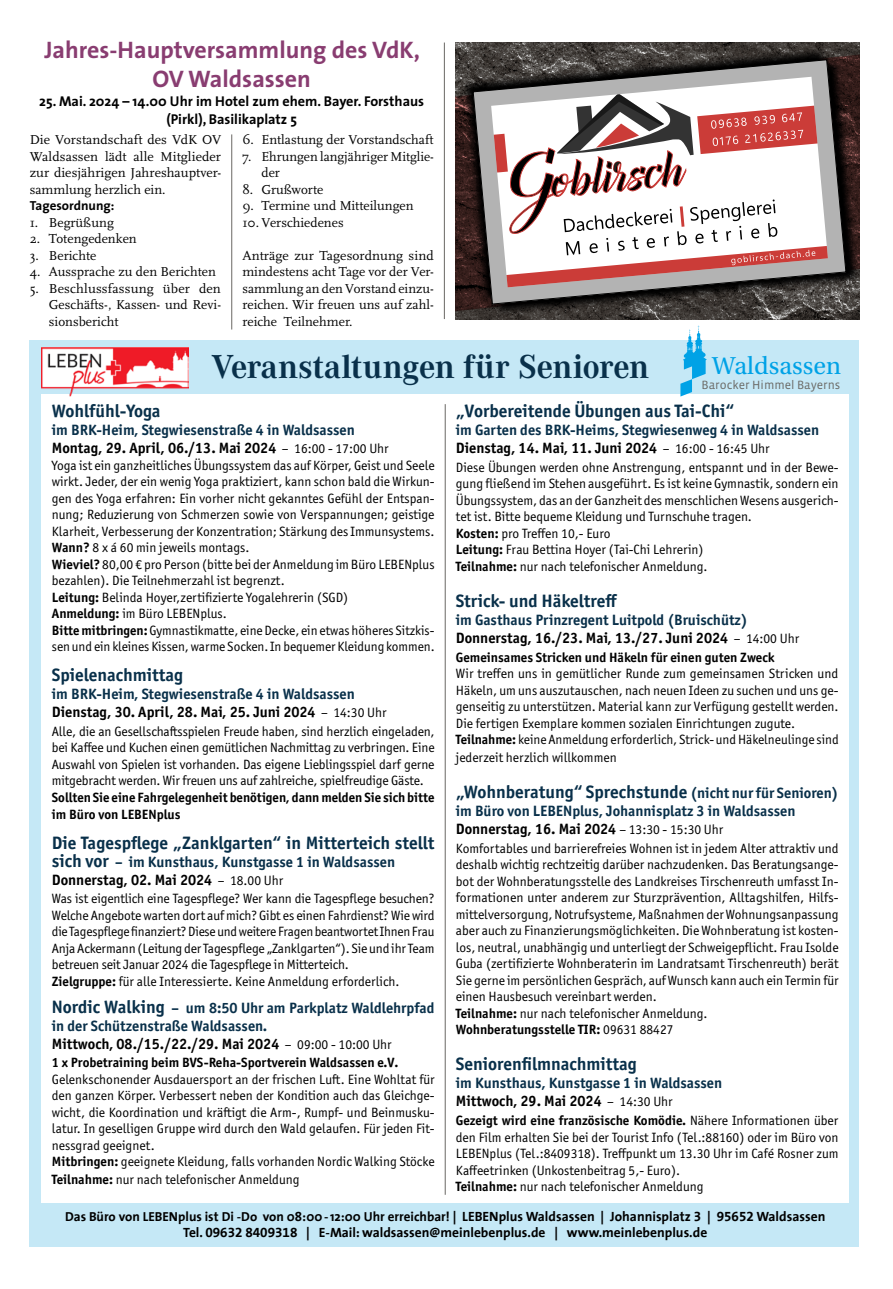
<style>
.page{position:relative;width:893px;height:1289px;background:#fff}
.page>*{position:absolute;margin:0;border:0;box-sizing:border-box;transform-origin:0 0}
.t1{font:700 34.5px "Corporate A";letter-spacing:-.005em;color:#09304a}
.t2{font:25.8px "Utopia Std";color:#00a2e6}
.t3{font:700 24px/28.8px "The Sans";color:#893d71;text-align:center}
.t4{font:700 18px "Officina Sans ITC Pro";color:#09304a}
.t5{font:700 15px/18px "Officina Sans ITC Pro";color:#09304a}
.t6{font:700 14.25px/17.1px "The Sans";color:#000;text-align:center}
.t7{font:13.5px/16.5px "Officina Sans ITC Pro";color:#000}
.t8{font:13.5px/16.5px "Scala Pro";color:#000;text-align:justify}
.t9{font:700 13.5px/16.5px "Officina Sans ITC Pro";color:#000}
.t10{font:700 13.5px "The Sans";color:#000}
.t11{font:700 13.2px "The Sans";color:#000}
.t12{font:700 13.2px "The Sans";color:#000}
.t13{font:12.15px "Vista Sans OTCE";color:#6a6864}
.s1{color:#000}
.s2{font-weight:400;font-size:13.5px;color:#000}
.s3{font-weight:700}
.s4{font-size:15px}
.s5{font-size:13.5px}
.s6{font-family:"The Sans Bold Expert";font-weight:400;font-size:13.5px}
.s7{font-family:"The Sans Bold Expert";font-weight:400}
.s8{font-size:18px}
</style>
<div class="page">
<hr style="left:444px;top:43px;width:1px;height:276px;background:#6a6864">
<div style="left:30px;top:340px;width:829px;height:906px;background:#c5e8f6"></div>
<div style="left:41px;top:394px;width:808px;height:808px;background:#fff"></div>
<hr style="left:445px;top:404px;width:1px;height:790px;background:#6a6864">
<img style="left:41px;top:347px;width:148px;height:49px">
<svg style="left:680px;top:325px;width:27px;height:71px"></svg>
<svg style="left:456px;top:43px;width:404px;height:275px;background:#3f3431"></svg>
<svg style="left:471px;top:57px;width:377px;height:250px;background:#362d2b"></svg>
<svg style="left:473px;top:59px;width:373px;height:245px"></svg>
<hr style="left:231px;top:134px;width:1px;height:195px;background:#6a6864">
<h3 class="t3" style="left:45px;top:35px;width:377px">Jahres-Hauptversammlung des VdK,<br>OV Waldsassen</h3>
<p class="t6" style="left:39px;top:93px;width:386px">25. Mai. 2024 – 14.00 Uhr im Hotel zum ehem. Bayer. Forsthaus (Pirkl), Basilikaplatz 5</p>
<p class="t8" style="left:30px;top:132px;width:193px">Die Vorstandschaft des VdK OV Waldsassen lädt alle Mitglieder zur diesjährigen Jahreshauptver&shy;sammlung herzlich ein.</p>
<p class="t12" style="left:30px;top:195px;width:86px">Tagesordnung:</p>
<p class="t8" style="left:30px;top:214px;width:86px">1. Begrüßung</p>
<p class="t8" style="left:30px;top:231px;width:109px">2. Totengedenken</p>
<p class="t8" style="left:30px;top:247px;width:68px">3. Berichte</p>
<p class="t8" style="left:30px;top:264px;width:188px">4. Aussprache zu den Berichten</p>
<p class="t8" style="left:49px;top:280px;width:174px;text-indent:-19px">5. Beschlussfassung über den Geschäfts-, Kassen- und Revi&shy;sionsbericht</p>
<p class="t8" style="left:242px;top:132px;width:193px">6. Entlastung der Vorstandschaft</p>
<p class="t8" style="left:261px;top:148px;width:174px;text-indent:-19px">7. Ehrungen langjähriger Mitglie&shy;der</p>
<p class="t8" style="left:242px;top:181px;width:83px">8. Grußworte</p>
<p class="t8" style="left:242px;top:198px;width:173px">9. Termine und Mitteilungen</p>
<p class="t8" style="left:242px;top:214px;width:103px">10. Verschiedenes</p>
<p class="t8" style="left:242px;top:247px;width:193px">Anträge zur Tagesordnung sind mindestens acht Tage vor der Ver&shy;sammlung an den Vorstand einzu&shy;reichen. Wir freuen uns auf zahl&shy;reiche Teilnehmer.</p>
<h1 class="t1" style="left:211px;top:343px;width:439px">Veranstaltungen für Senioren</h1>
<h2 class="t2" style="left:712px;top:352px;width:130px">Waldsassen</h2>
<p class="t13" style="left:702px;top:378px;width:140px">Barocker Himmel Bayerns</p>
<h3 class="t4" style="left:456px;top:400px;width:280px">„Vorbereitende Übungen aus Tai-Chi“</h3>
<p class="t5" style="left:456px;top:421px;width:365px">im Garten des BRK-Heims, Stegwiesenweg 4 in Waldsassen<br><span class="s1">Dienstag, 14. Mai, 11. Juni 2024</span> <span class="s2">– 16:00 - 16:45 Uhr</span></p>
<p class="t7" style="left:456px;top:459px;width:384px">Diese Übungen werden ohne Anstrengung, entspannt und in der Bewe&shy;gung fließend im Stehen ausgeführt. Es ist keine Gymnastik, sondern ein Übungssystem, das an der Ganzheit des menschlichen Wesens ausgerich&shy;tet ist. Bitte bequeme Kleidung und Turnschuhe tragen.<br><span class="s3">Kosten:</span> pro Treffen 10,- Euro<br><span class="s3">Leitung:</span> Frau Bettina Hoyer (Tai-Chi Lehrerin)<br><span class="s3">Teilnahme:</span> nur nach telefonischer Anmeldung.</p>
<h3 class="t4" style="left:456px;top:589px;width:163px">Strick- und Häkeltreff</h3>
<p class="t5" style="left:456px;top:610px;width:345px">im Gasthaus Prinzregent Luitpold (Bruischütz)<br><span class="s1">Donnerstag, 16./23. Mai, 13./27. Juni 2024</span> <span class="s2">– 14:00 Uhr</span></p>
<p class="t9" style="left:456px;top:648px;width:320px">Gemeinsames Stricken und Häkeln für einen guten Zweck</p>
<p class="t7" style="left:456px;top:665px;width:384px">Wir treffen uns in gemütlicher Runde zum gemeinsamen Stricken und Häkeln, um uns auszutauschen, nach neuen Ideen zu suchen und uns ge&shy;genseitig zu unterstützen. Material kann zur Verfügung gestellt werden.<br>Die fertigen Exemplare kommen sozialen Einrichtungen zugute.<br><span class="s3">Teilnahme:</span> keine Anmeldung erforderlich, Strick- und Häkelneulinge sind</p>
<p class="t7" style="left:456px;top:749px;width:162px">jederzeit herzlich willkommen</p>
<h3 class="t4" style="left:456px;top:780px;width:384px">„Wohnberatung“ Sprechstunde <span class="s4">(nicht nur für Senioren)</span></h3>
<p class="t5" style="left:456px;top:801px;width:341px">im Büro von LEBENplus, Johannisplatz 3 in Waldsassen<br><span class="s1">Donnerstag, 16. Mai 2024</span> <span class="s2">– 13:30 - 15:30 Uhr</span></p>
<p class="t7" style="left:456px;top:839px;width:384px">Komfortables und barrierefreies Wohnen ist in jedem Alter attraktiv und deshalb wichtig rechtzeitig darüber nachzudenken. Das Beratungsange&shy;bot der Wohnberatungsstelle des Landkreises Tirschenreuth umfasst In&shy;formationen unter anderem zur Sturzprävention, Alltagshilfen, Hilfs&shy;mittelversorgung, Notrufsysteme, Maßnahmen der Wohnungsanpassung aber auch zu Finanzierungsmöglichkeiten. Die Wohnberatung ist kosten&shy;los, neutral, unabhängig und unterliegt der Schweigepflicht. Frau Isolde Guba (zertifizierte Wohnberaterin im Landratsamt Tirschenreuth) berät Sie gerne im persönlichen Gespräch, auf Wunsch kann auch ein Termin für einen Hausbesuch vereinbart werden.<br><span class="s3">Teilnahme:</span> nur nach telefonischer Anmeldung.<br><span class="s3">Wohnberatungsstelle TIR:</span> 09631 88427</p>
<h3 class="t4" style="left:456px;top:1053px;width:182px">Seniorenfilmnachmittag</h3>
<p class="t5" style="left:456px;top:1074px;width:268px">im Kunsthaus, Kunstgasse 1 in Waldsassen<br><span class="s1">Mittwoch, 29. Mai 2024</span> <span class="s2">– 14:30 Uhr</span></p>
<p class="t7" style="left:456px;top:1112px;width:384px"><span class="s3">Gezeigt wird eine französische Komödie.</span> Nähere Informationen über den Film erhalten Sie bei der Tourist Info (Tel.:88160) oder im Büro von LEBENplus (Tel.:8409318). Treffpunkt um 13.30 Uhr im Café Rosner zum Kaffeetrinken (Unkostenbeitrag 5,- Euro).<br><span class="s3">Teilnahme:</span> nur nach telefonischer Anmeldung</p>
<p class="t11" style="left:65px;top:1204px;width:762px">Das Büro von LEBENplus ist Di -Do von 08:00-12:00 Uhr erreichbar! <span class="s5">| LEBENplus Waldsassen | Johannisplatz</span> <span class="s6">3</span> <span class="s5">|</span> <span class="s6">95652</span> <span class="s5">Waldsassen</span></p>
<p class="t10" style="left:183px;top:1221px;width:526px">Tel. <span class="s7">09632 8409318</span> | E-Mail: waldsassen@meinlebenplus.de | www.meinlebenplus.de</p>
<h3 class="t4" style="left:52px;top:400px;width:110px">Wohlfühl-Yoga</h3>
<p class="t5" style="left:52px;top:421px;width:338px">im BRK-Heim, Stegwiesenstraße 4 in Waldsassen<br><span class="s1">Montag, 29. April, 06./13. Mai 2024</span> <span class="s2">– 16:00 - 17:00 Uhr</span></p>
<p class="t7" style="left:52px;top:457px;width:384px">Yoga ist ein ganzheitliches Übungssystem das auf Körper, Geist und Seele wirkt. Jeder, der ein wenig Yoga praktiziert, kann schon bald die Wirkun&shy;gen des Yoga erfahren: Ein vorher nicht gekanntes Gefühl der Entspan&shy;nung; Reduzierung von Schmerzen sowie von Verspannungen; geistige Klarheit, Verbesserung der Konzentration; Stärkung des Immunsystems.<br><span class="s3">Wann?</span> 8 x á 60 min jeweils montags.<br><span class="s3">Wieviel?</span> 80,00 € pro Person (bitte bei der Anmeldung im Büro LEBENplus bezahlen). Die Teilnehmerzahl ist begrenzt.<br><span class="s3">Leitung:</span> Belinda Hoyer,zertifizierte Yogalehrerin (SGD)<br><span class="s3">Anmeldung:</span> im Büro LEBENplus.<br><span class="s3">Bitte mitbringen:</span> Gymnastikmatte, eine Decke, ein etwas höheres Sitzkis&shy;sen und ein kleines Kissen, warme Socken. In bequemer Kleidung kommen.</p>
<h3 class="t4" style="left:52px;top:664px;width:133px">Spielenachmittag</h3>
<p class="t5" style="left:52px;top:685px;width:336px">im BRK-Heim, Stegwiesenstraße 4 in Waldsassen<br><span class="s1">Dienstag, 30. April, 28. Mai, 25. Juni 2024</span> <span class="s2">– 14:30 Uhr</span></p>
<p class="t7" style="left:52px;top:723px;width:384px;text-align:justify">Alle, die an Gesellschaftsspielen Freude haben, sind herzlich eingeladen, bei Kaffee und Kuchen einen gemütlichen Nachmittag zu verbringen. Eine Auswahl von Spielen ist vorhanden. Das eigene Lieblingsspiel darf gerne mitgebracht werden. Wir freuen uns auf zahlreiche, spielfreudige Gäste.</p>
<p class="t9" style="left:52px;top:789px;width:384px">Sollten Sie eine Fahrgelegenheit benötigen, dann melden Sie sich bitte im Büro von LEBENplus</p>
<h3 class="t4" style="left:52px;top:831px;width:384px">Die Tagespflege „Zanklgarten“ in Mitterteich stellt</h3>
<p class="t5" style="left:52px;top:852px;width:345px"><span class="s8">sich vor</span> – im Kunsthaus, Kunstgasse 1 in Waldsassen<br><span class="s1">Donnerstag, 02. Mai 2024</span> <span class="s2">– 18.00 Uhr</span></p>
<p class="t7" style="left:52px;top:890px;width:384px">Was ist eigentlich eine Tagespflege? Wer kann die Tagespflege besuchen?<br>Welche Angebote warten dort auf mich? Gibt es einen Fahrdienst? Wie wird die Tagespflege finanziert? Diese und weitere Fragen beantwortet Ihnen Frau Anja Ackermann (Leitung der Tagespflege „Zanklgarten“). Sie und ihr Team betreuen seit Januar 2024 die Tagespflege in Mitterteich.<br><span class="s3">Zielgruppe:</span> für alle Interessierte. Keine Anmeldung erforderlich.</p>
<p class="t5" style="left:52px;top:998px;width:384px"><span class="s8">Nordic Walking</span> – um 8:50 Uhr am Parkplatz Waldlehrpfad in der Schützenstraße Waldsassen.<br><span class="s1">Mittwoch, 08./15./22./29. Mai 2024</span> <span class="s2">– 09:00 - 10:00 Uhr</span></p>
<p class="t9" style="left:52px;top:1054px;width:348px">1 x Probetraining beim BVS-Reha-Sportverein Waldsassen e.V.</p>
<p class="t7" style="left:52px;top:1070px;width:384px">Gelenkschonender Ausdauersport an der frischen Luft. Eine Wohltat für den ganzen Körper. Verbessert neben der Kondition auch das Gleichge&shy;wicht, die Koordination und kräftigt die Arm-, Rumpf- und Beinmusku&shy;latur. In geselligen Gruppe wird durch den Wald gelaufen. Für jeden Fit&shy;nessgrad geeignet.<br><span class="s3">Mitbringen:</span> geeignete Kleidung, falls vorhanden Nordic Walking Stöcke</p>
<p class="t7" style="left:52px;top:1171px;width:249px"><span class="s3">Teilnahme:</span> nur nach telefonischer Anmeldung</p>
</div>
